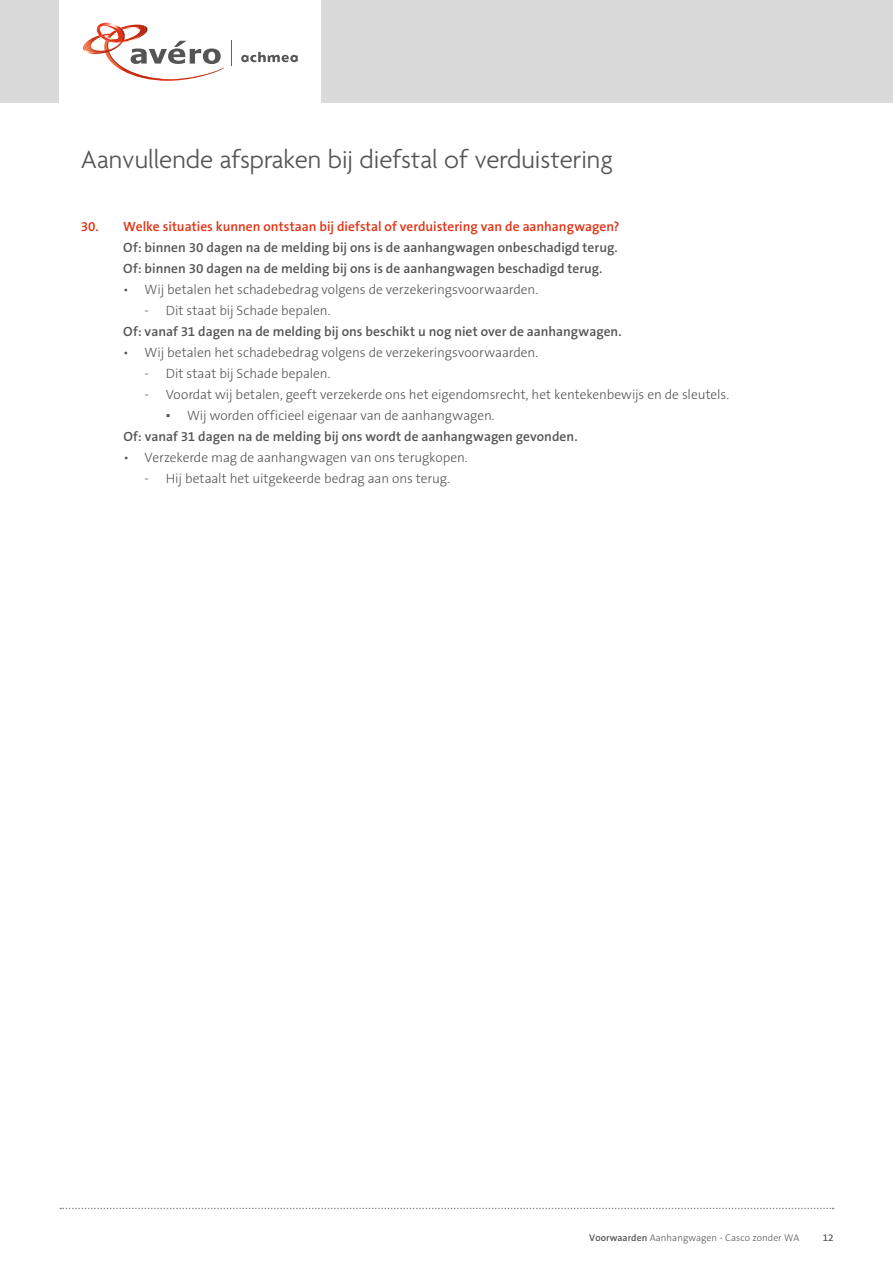
<style>
.page{position:relative;width:893px;height:1263px;background:#fff}
.page>*{position:absolute;margin:0;border:0;box-sizing:border-box;transform-origin:0 0}
.t1{font:300 27px "Agenda";color:#555}
.t2{font:300 13.5px "The Sans B3";letter-spacing:-.005em;color:#555}
.t3{font:600 13.5px/21px "The Sans B6";color:#555}
.t4{font:600 13.5px "The Sans B6";letter-spacing:-.005em;color:#e13214}
.t5{font:300 9.75px "The Sans B3";letter-spacing:.005em;color:#555}
.s1{font-family:"Verdana";font-weight:400}
.s2{font-family:"The Sans B6";font-weight:600}
</style>
<div class="page">
<div style="left:0;top:0;width:893px;height:103px;background:#dadada"></div>
<div style="left:60px;top:0;width:261px;height:103px;background:#fff"></div>
<svg style="left:241px;top:52px;width:57px;height:10px"></svg>
<svg style="left:83px;top:22px;width:141px;height:59px"></svg>
<svg style="left:231px;top:41px;width:1px;height:25px"></svg>
<svg style="left:60px;top:1208px;width:774px;height:1px"></svg>
<h1 class="t1" style="left:81px;top:145px;width:533px">Aanvullende afspraken bij diefstal of verduistering</h1>
<p class="t4" style="left:81px;top:219px;width:540px">30. Welke situaties kunnen ontstaan bij diefstal of verduistering van de aanhangwagen?</p>
<p class="t3" style="left:123px;top:238px;width:496px">Of: binnen 30 dagen na de melding bij ons is de aanhangwagen onbeschadigd terug.<br>Of: binnen 30 dagen na de melding bij ons is de aanhangwagen beschadigd terug.</p>
<p class="t2" style="left:123px;top:283px;width:416px">• Wij betalen het schadebedrag volgens de verzekeringsvoorwaarden.</p>
<p class="t2" style="left:145px;top:304px;width:188px">- Dit staat bij Schade bepalen.</p>
<p class="t3" style="left:123px;top:322px;width:500px">Of: vanaf 31 dagen na de melding bij ons beschikt u nog niet over de aanhangwagen.</p>
<p class="t2" style="left:123px;top:346px;width:416px">• Wij betalen het schadebedrag volgens de verzekeringsvoorwaarden.</p>
<p class="t2" style="left:145px;top:367px;width:188px">- Dit staat bij Schade bepalen.</p>
<p class="t2" style="left:145px;top:388px;width:586px">- Voordat wij betalen, geeft verzekerde ons het eigendomsrecht, het kentekenbewijs en de sleutels.</p>
<p class="t2" style="left:166px;top:409px;width:330px"><span class="s1">▪</span> Wij worden officieel eigenaar van de aanhangwagen.</p>
<p class="t3" style="left:123px;top:427px;width:456px">Of: vanaf 31 dagen na de melding bij ons wordt de aanhangwagen gevonden.</p>
<p class="t2" style="left:123px;top:451px;width:346px">• Verzekerde mag de aanhangwagen van ons terugkopen.</p>
<p class="t2" style="left:145px;top:472px;width:307px">- Hij betaalt het uitgekeerde bedrag aan ons terug.</p>
<p class="t5" style="left:589px;top:1233px;width:212px"><span class="s2">Voorwaarden</span> Aanhangwagen - Casco zonder WA</p>
<p class="t5" style="left:823px;top:1233px;width:12px">12</p>
</div>
